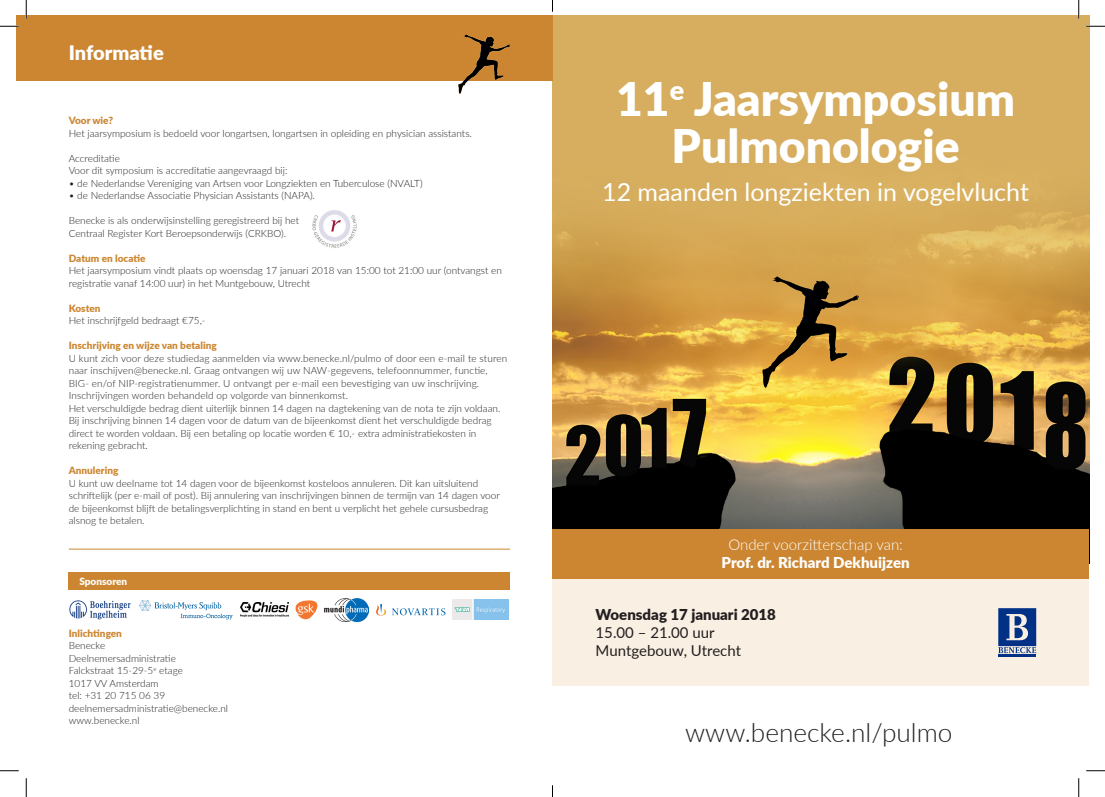
<style>
.page{position:relative;width:1105px;height:797px;background:#fff}
.page>*{position:absolute;margin:0;border:0;box-sizing:border-box;transform-origin:0 0}
.t1{font:900 46.25px/47.5px "Lato";color:#fff;text-align:center}
.t2{font:300 26.25px "Lato";color:#231f20}
.t3{font:25px "Lato";color:#fff}
.t4{font:900 20px "Lato";letter-spacing:-.005em;color:#fff}
.t5{font:15px/18px "Lato";color:#231f20}
.t6{font:900 15px "Lato";color:#fff}
.t7{font:300 15px "Lato";color:#fff}
.t8{font:900 15px "Lato";color:#231f20}
.t9{font:300 10px/12.5px "Lato";color:#231f20}
.t10{font:900 10px "Lato";color:#cc8631}
.t11{font:900 10px "Lato";color:#fff}
</style>
<div class="page">
<div style="left:552px;top:579px;width:537px;height:106px;background:#f9efe3"></div>
<img style="left:552px;top:16px;width:537px;height:513px">
<img style="left:762px;top:276px;width:97px;height:112px">
<div style="left:552px;top:529px;width:537px;height:50px;background:#cc8631"></div>
<hr style="left:998px;top:654px;width:38px;height:2px;background:#003186">
<svg style="left:998px;top:608px;width:38px;height:45px"></svg>
<div style="left:16px;top:16px;width:536px;height:65px;background:#cc8631"></div>
<img style="left:459px;top:34px;width:51px;height:59px">
<img style="left:312px;top:210px;width:45px;height:38px">
<hr style="left:69px;top:549px;width:441px;height:1px;background:#cc8631">
<img style="left:69px;top:600px;width:62px;height:20px">
<svg style="left:139px;top:600px;width:94px;height:19px"></svg>
<svg style="left:376px;top:604px;width:69px;height:11px"></svg>
<svg style="left:296px;top:600px;width:21px;height:19px"></svg>
<img style="left:240px;top:602px;width:48px;height:15px">
<img style="left:325px;top:598px;width:44px;height:23px">
<div style="left:69px;top:572px;width:441px;height:18px;background:#cc8631"></div>
<img style="left:453px;top:600px;width:56px;height:20px">
<svg style="left:0;top:25px;width:19px;height:2px"></svg>
<svg style="left:1086px;top:25px;width:19px;height:2px"></svg>
<svg style="left:0;top:770px;width:19px;height:1px"></svg>
<svg style="left:1086px;top:770px;width:19px;height:1px"></svg>
<svg style="left:25px;top:0;width:2px;height:19px"></svg>
<svg style="left:25px;top:778px;width:2px;height:19px"></svg>
<svg style="left:1078px;top:0;width:1px;height:19px"></svg>
<svg style="left:1078px;top:778px;width:1px;height:19px"></svg>
<svg style="left:552px;top:785px;width:1px;height:12px"></svg>
<h3 class="t4" style="left:69px;top:37px;width:96px">Informatie</h3>
<p class="t10" style="left:69px;top:113px;width:46px">Voor wie?</p>
<p class="t9" style="left:69px;top:126px;width:405px">Het jaarsymposium is bedoeld voor longartsen, longartsen in opleiding en physician assistants.</p>
<p class="t9" style="left:69px;top:151px;width:220px">Accreditatie<br>Voor dit symposium is accreditatie aangevraagd bij:</p>
<p class="t9" style="left:69px;top:176px;width:355px">• de Nederlandse Vereniging van Artsen voor Longziekten en Tuberculose (NVALT)</p>
<p class="t9" style="left:69px;top:189px;width:248px">• de Nederlandse Associatie Physician Assistants (NAPA).</p>
<p class="t9" style="left:69px;top:214px;width:232px">Benecke is als onderwijsinstelling geregistreerd bij het<br>Centraal Register Kort Beroepsonderwijs (CRKBO).</p>
<p class="t10" style="left:69px;top:250px;width:78px">Datum en locatie</p>
<p class="t9" style="left:69px;top:264px;width:435px">Het jaarsymposium vindt plaats op woensdag 17 januari 2018 van 15:00 tot 21:00 uur (ontvangst en registratie vanaf 14:00 uur) in het Muntgebouw, Utrecht</p>
<p class="t10" style="left:69px;top:300px;width:33px">Kosten</p>
<p class="t9" style="left:69px;top:314px;width:138px">Het inschrijfgeld bedraagt €75,-</p>
<p class="t10" style="left:69px;top:338px;width:149px">Inschrijving en wijze van betaling</p>
<p class="t9" style="left:69px;top:351px;width:440px">U kunt zich voor deze studiedag aanmelden via www.benecke.nl/pulmo of door een e-mail te sturen naar inschijven@benecke.nl. Graag ontvangen wij uw NAW-gegevens, telefoonnummer, functie, BIG- en/of NIP-registratienummer. U ontvangt per e-mail een bevestiging van uw inschrijving.<br>Inschrijvingen worden behandeld op volgorde van binnenkomst.<br>Het verschuldigde bedrag dient uiterlijk binnen 14 dagen na dagtekening van de nota te zijn voldaan.<br>Bij inschrijving binnen 14 dagen voor de datum van de bijeenkomst dient het verschuldigde bedrag direct te worden voldaan. Bij een betaling op locatie worden € 10,- extra administratiekosten in rekening gebracht.</p>
<p class="t10" style="left:69px;top:463px;width:51px">Annulering</p>
<p class="t9" style="left:69px;top:476px;width:433px">U kunt uw deelname tot 14 dagen voor de bijeenkomst kosteloos annuleren. Dit kan uitsluitend schriftelijk (per e-mail of post). Bij annulering van inschrijvingen binnen de termijn van 14 dagen voor de bijeenkomst blijft de betalingsverplichting in stand en bent u verplicht het gehele cursusbedrag alsnog te betalen.</p>
<p class="t11" style="left:79px;top:574px;width:49px">Sponsoren</p>
<p class="t10" style="left:69px;top:625px;width:55px">Inlichtingen</p>
<p class="t9" style="left:69px;top:639px;width:161px">Benecke<br>Deelnemersadministratie<br>Falckstraat 15-29-5<sup>e</sup> etage<br>1017 VV Amsterdam<br>tel: +31 20 715 06 39 deelnemersadministratie@benecke.nl www.benecke.nl</p>
<h1 class="t1" style="left:616px;top:73px;width:400px">11<sup>e</sup> Jaarsymposium<br>Pulmonologie</h1>
<h3 class="t3" style="left:602px;top:174px;width:428px">12 maanden longziekten in vogelvlucht</h3>
<h3 class="t7" style="left:728px;top:534px;width:176px">Onder voorzitterschap van:</h3>
<h3 class="t6" style="left:722px;top:551px;width:190px">Prof. dr. Richard Dekhuijzen</h3>
<h3 class="t8" style="left:596px;top:603px;width:182px">Woensdag 17 januari 2018</h3>
<h3 class="t5" style="left:596px;top:623px;width:147px">15.00 – 21.00 uur<br>Muntgebouw, Utrecht</h3>
<h2 class="t2" style="left:685px;top:714px;width:269px">www.benecke.nl/pulmo</h2>
</div>
